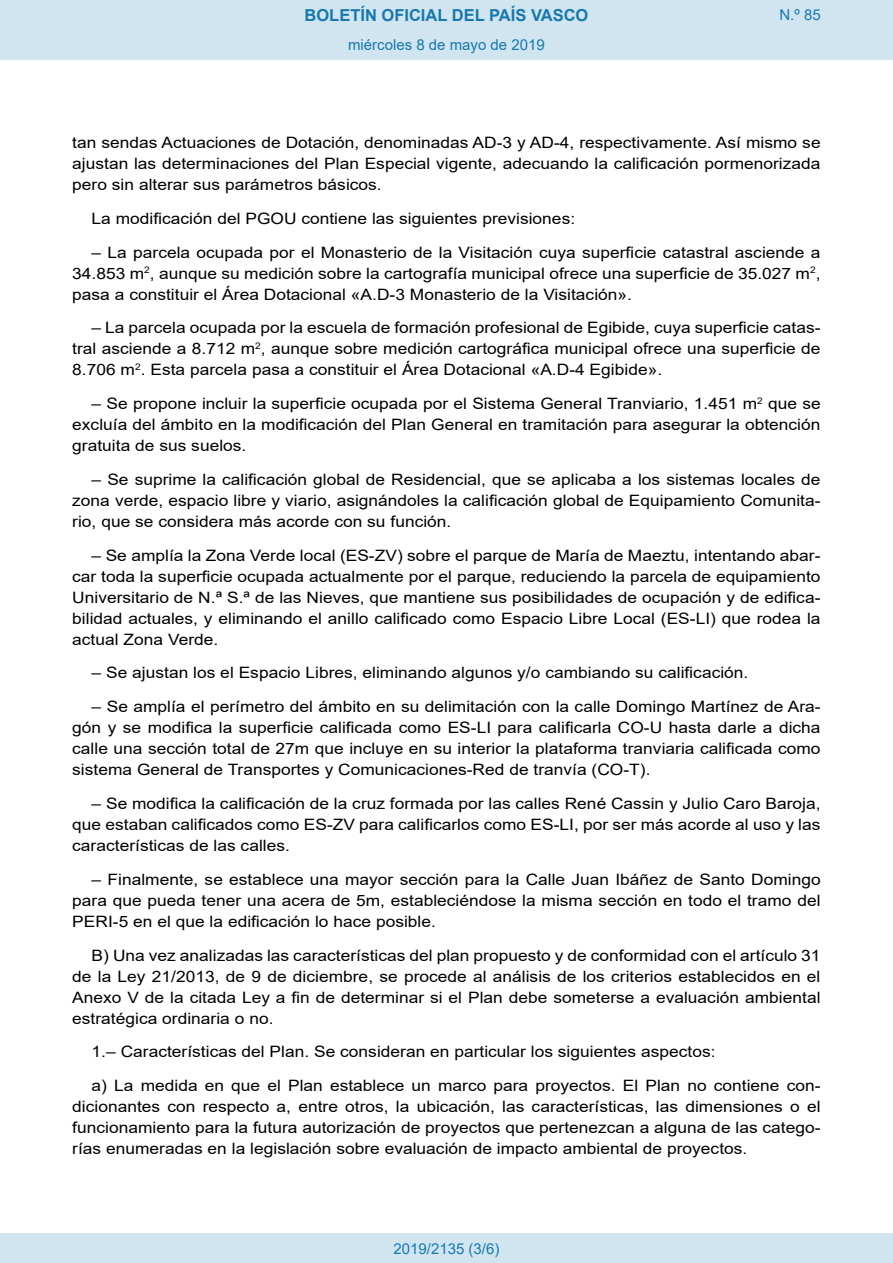
<style>
.page{position:relative;width:893px;height:1263px;background:#fff}
.page>*{position:absolute;margin:0;border:0;box-sizing:border-box;transform-origin:0 0}
.t1{font:700 16.5px "Arial";color:#1879ad}
.BOPVDetalle{font:15.6px/21px "Arial";color:#000;text-align:justify;scale:1.11 1}
.Paginacion_Centro{font:15px "Arial";color:#1879ad}
</style>
<div class="page">
<div style="left:0;top:0;width:893px;height:60px;background:#d0e5f0"></div>
<div style="left:0;top:1233px;width:893px;height:30px;background:#d0e5f0"></div>
<p class="t1" style="left:305px;top:3px;width:285px">BOLETÍN OFICIAL DEL PAÍS VASCO</p>
<p class="Paginacion_Centro" style="left:348px;top:35px;width:198px">miércoles 8 de mayo de 2019</p>
<p class="Paginacion_Centro" style="left:779px;top:5px;width:43px">N.º 85</p>
<p class="BOPVDetalle" style="left:72px;top:132px;width:676px">tan sendas Actuaciones de Dotación, denominadas AD-3 y AD-4, respectivamente. Así mismo se ajustan las determinaciones del Plan Especial vigente, adecuando la calificación pormenorizada pero sin alterar sus parámetros básicos.</p>
<p class="BOPVDetalle" style="left:92px;top:208px;width:437px">La modificación del PGOU contiene las siguientes previsiones:</p>
<p class="BOPVDetalle" style="left:72px;top:242px;width:676px;text-indent:19px">– La parcela ocupada por el Monasterio de la Visitación cuya superficie catastral asciende a 34.853 m<sup>2</sup>, aunque su medición sobre la cartografía municipal ofrece una superficie de 35.027 m<sup>2</sup>, pasa a constituir el Área Dotacional «A.D-3 Monasterio de la Visitación».</p>
<p class="BOPVDetalle" style="left:72px;top:317px;width:676px;text-indent:19px">– La parcela ocupada por la escuela de formación profesional de Egibide, cuya superficie catas&shy;tral asciende a 8.712 m<sup>2</sup>, aunque sobre medición cartográfica municipal ofrece una superficie de 8.706 m<sup>2</sup>. Esta parcela pasa a constituir el Área Dotacional «A.D-4 Egibide».</p>
<p class="BOPVDetalle" style="left:72px;top:393px;width:676px;text-indent:19px">– Se propone incluir la superficie ocupada por el Sistema General Tranviario, 1.451 m<sup>2</sup> que se excluía del ámbito en la modificación del Plan General en tramitación para asegurar la obtención gratuita de sus suelos.</p>
<p class="BOPVDetalle" style="left:72px;top:469px;width:676px;text-indent:19px">– Se suprime la calificación global de Residencial, que se aplicaba a los sistemas locales de zona verde, espacio libre y viario, asignándoles la calificación global de Equipamiento Comunita&shy;rio, que se considera más acorde con su función.</p>
<p class="BOPVDetalle" style="left:72px;top:545px;width:676px;text-indent:19px">– Se amplía la Zona Verde local (ES-ZV) sobre el parque de María de Maeztu, intentando abar&shy;car toda la superficie ocupada actualmente por el parque, reduciendo la parcela de equipamiento Universitario de N.ª S.ª de las Nieves, que mantiene sus posibilidades de ocupación y de edifica&shy;bilidad actuales, y eliminando el anillo calificado como Espacio Libre Local (ES-LI) que rodea la actual Zona Verde.</p>
<p class="BOPVDetalle" style="left:92px;top:662px;width:593px">– Se ajustan los el Espacio Libres, eliminando algunos y/o cambiando su calificación.</p>
<p class="BOPVDetalle" style="left:72px;top:696px;width:676px;text-indent:19px">– Se amplía el perímetro del ámbito en su delimitación con la calle Domingo Martínez de Ara&shy;gón y se modifica la superficie calificada como ES-LI para calificarla CO-U hasta darle a dicha calle una sección total de 27m que incluye en su interior la plataforma tranviaria calificada como sistema General de Transportes y Comunicaciones-Red de tranvía (CO-T).</p>
<p class="BOPVDetalle" style="left:72px;top:793px;width:676px;text-indent:19px">– Se modifica la calificación de la cruz formada por las calles René Cassin y Julio Caro Baroja, que estaban calificados como ES-ZV para calificarlos como ES-LI, por ser más acorde al uso y las características de las calles.</p>
<p class="BOPVDetalle" style="left:72px;top:869px;width:676px;text-indent:19px">– Finalmente, se establece una mayor sección para la Calle Juan Ibáñez de Santo Domingo para que pueda tener una acera de 5m, estableciéndose la misma sección en todo el tramo del PERI-5 en el que la edificación lo hace posible.</p>
<p class="BOPVDetalle" style="left:72px;top:944px;width:676px;text-indent:19px">B) Una vez analizadas las características del plan propuesto y de conformidad con el artículo 31 de la Ley 21/2013, de 9 de diciembre, se procede al análisis de los criterios establecidos en el Anexo V de la citada Ley a fin de determinar si el Plan debe someterse a evaluación ambiental estratégica ordinaria o no.</p>
<p class="BOPVDetalle" style="left:92px;top:1041px;width:564px">1.– Características del Plan. Se consideran en particular los siguientes aspectos:</p>
<p class="BOPVDetalle" style="left:72px;top:1075px;width:676px;text-indent:19px">a) La medida en que el Plan establece un marco para proyectos. El Plan no contiene con&shy;dicionantes con respecto a, entre otros, la ubicación, las características, las dimensiones o el funcionamiento para la futura autorización de proyectos que pertenezcan a alguna de las catego&shy;rías enumeradas en la legislación sobre evaluación de impacto ambiental de proyectos.</p>
<p class="Paginacion_Centro" style="left:393px;top:1238px;width:107px">2019/2135 (3/6)</p>
</div>
